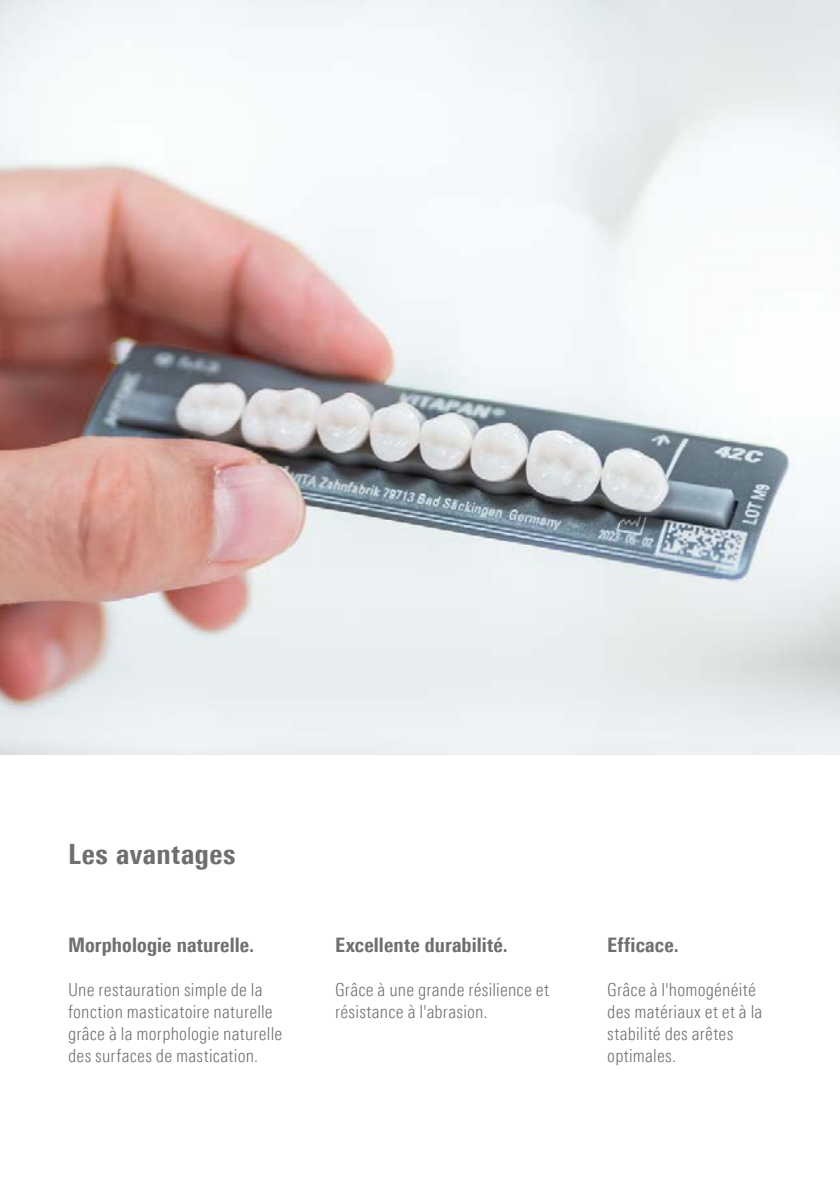
<style>
.page{position:relative;width:840px;height:1191px;background:#fff}
.page>*{position:absolute;margin:0;border:0;box-sizing:border-box;transform-origin:0 0}
.t1{font:800 condensed 28px "Univers Next Pro";letter-spacing:.02em;color:#6f6f6e}
.t2{font:800 condensed 20px "Univers Next Pro";letter-spacing:.005em;color:#6f6f6e}
.t3{font:300 condensed 18px/22px "Univers Next Pro";letter-spacing:.01em;color:#6f6f6e}
</style>
<div class="page">
<img style="left:0;top:0;width:839px;height:754px">
<h1 class="t1" style="left:68px;top:837px;width:169px">Les avantages</h1>
<p class="t2" style="left:68px;top:933px;width:187px">Morphologie naturelle.</p>
<p class="t3" style="left:68px;top:979px;width:216px">Une restauration simple de la fonction masticatoire naturelle grâce à la morphologie naturelle des surfaces de mastication.</p>
<p class="t2" style="left:335px;top:933px;width:174px">Excellente durabilité.</p>
<p class="t3" style="left:335px;top:979px;width:215px">Grâce à une grande résilience et résistance à l'abrasion.</p>
<p class="t2" style="left:607px;top:933px;width:73px">Efficace.</p>
<p class="t3" style="left:607px;top:979px;width:157px">Grâce à l'homogénéité des matériaux et et à la stabilité des arêtes optimales.</p>
</div>
